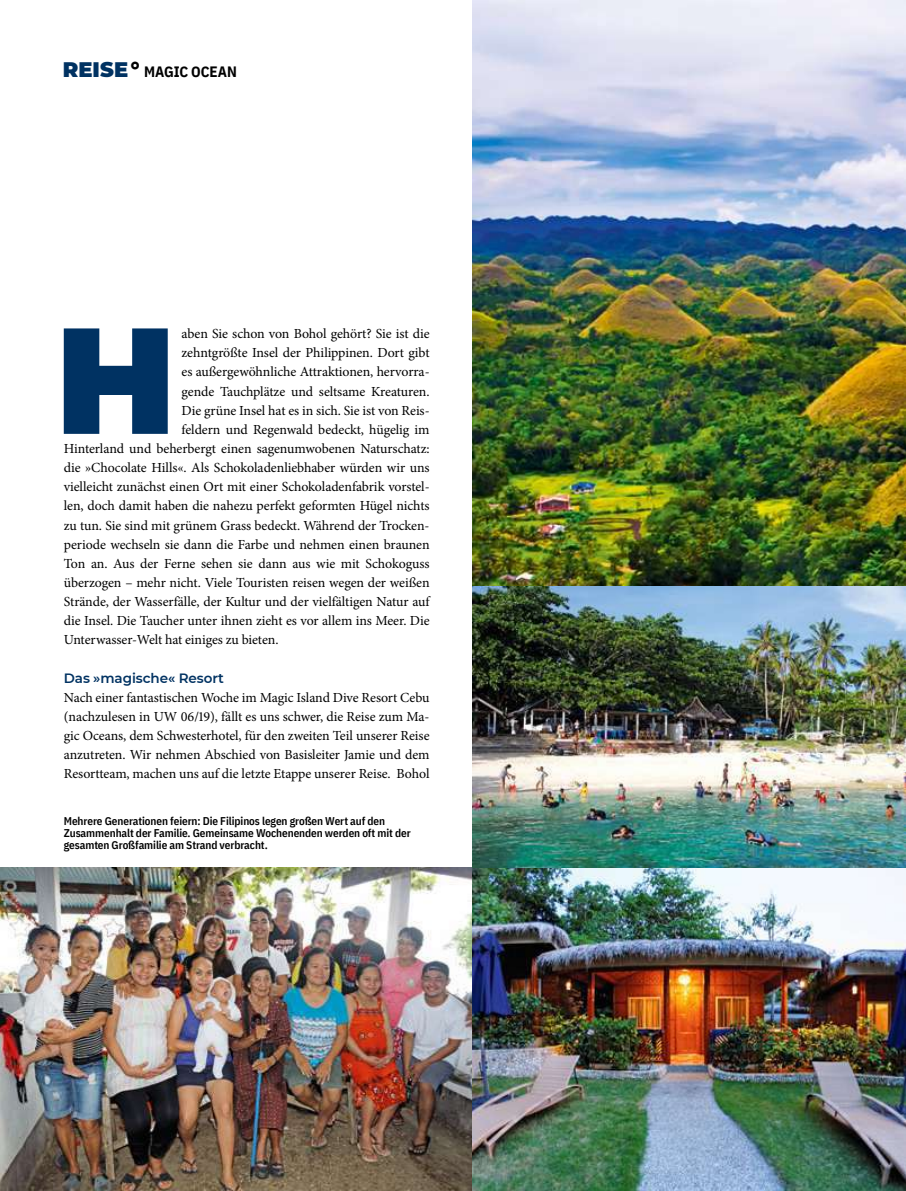
<style>
.page{position:relative;width:906px;height:1191px;background:#fff}
.page>*{position:absolute;margin:0;border:0;box-sizing:border-box;transform-origin:0 0}
.t1{font:900 150.6px "Montserrat";color:#003262}
.t2{font:700 15px "IBM Plex Sans Cond";letter-spacing:-.005em;color:#000}
.t3{font:13.8px/19.2px "Minion Pro";letter-spacing:-.005em;color:#000;text-align:justify}
.t4{font:600 13.5px "Montserrat";letter-spacing:-.005em;color:#003262}
.t5{font:600 11.25px/12px "IBM Plex Sans Cond";letter-spacing:-.005em;color:#000}
.s1{font-family:"Montserrat";font-weight:900;font-size:21px;color:#003262}
.s2{font-family:"Montserrat";font-weight:900;font-size:21px}
</style>
<div class="page">
<img style="left:0;top:867px;width:472px;height:324px">
<img style="left:472px;top:0;width:434px;height:587px">
<img style="left:472px;top:867px;width:434px;height:324px">
<img style="left:472px;top:587px;width:434px;height:280px">
<p class="t2" style="left:63px;top:61px;width:176px"><span class="s1">REISE</span> <span class="s2">°</span> MAGIC OCEAN</p>
<h1 class="t1" style="left:55px;top:288px;width:123px">H</h1>
<p class="t3" style="left:182px;top:324px;width:249px">aben Sie schon von Bohol gehört? Sie ist die</p>
<p class="t3" style="left:182px;top:343px;width:249px">zehntgrößte Insel der Philippinen. Dort gibt</p>
<p class="t3" style="left:182px;top:362px;width:249px">es außergewöhnliche Attraktionen, hervorra-</p>
<p class="t3" style="left:182px;top:381px;width:249px">gende Tauchplätze und seltsame Kreaturen.</p>
<p class="t3" style="left:182px;top:401px;width:249px">Die grüne Insel hat es in sich. Sie ist von Reis-</p>
<p class="t3" style="left:182px;top:420px;width:249px">feldern und Regenwald bedeckt, hügelig im</p>
<p class="t3" style="left:64px;top:439px;width:367px">Hinterland und beherbergt einen sagenumwobenen Naturschatz:</p>
<p class="t3" style="left:64px;top:458px;width:367px">die »Chocolate Hills«. Als Schokoladenliebhaber würden wir uns</p>
<p class="t3" style="left:64px;top:477px;width:367px">vielleicht zunächst einen Ort mit einer Schokoladenfabrik vorstel-</p>
<p class="t3" style="left:64px;top:496px;width:367px">len, doch damit haben die nahezu perfekt geformten Hügel nichts</p>
<p class="t3" style="left:64px;top:515px;width:367px">zu tun. Sie sind mit grünem Grass bedeckt. Während der Trocken-</p>
<p class="t3" style="left:64px;top:535px;width:367px">periode wechseln sie dann die Farbe und nehmen einen braunen</p>
<p class="t3" style="left:64px;top:554px;width:367px">Ton an. Aus der Ferne sehen sie dann aus wie mit Schokoguss</p>
<p class="t3" style="left:64px;top:573px;width:367px">überzogen – mehr nicht. Viele Touristen reisen wegen der weißen</p>
<p class="t3" style="left:64px;top:592px;width:367px">Strände, der Wasserfälle, der Kultur und der vielfältigen Natur auf</p>
<p class="t3" style="left:64px;top:611px;width:367px">die Insel. Die Taucher unter ihnen zieht es vor allem ins Meer. Die</p>
<p class="t3" style="left:64px;top:630px;width:216px">Unterwasser-Welt hat einiges zu bieten.</p>
<p class="t4" style="left:64px;top:669px;width:162px">Das »magische« Resort</p>
<p class="t3" style="left:64px;top:688px;width:367px">Nach einer fantastischen Woche im Magic Island Dive Resort Cebu (nachzulesen in UW 06/19), fällt es uns schwer, die Reise zum Ma&shy;gic Oceans, dem Schwesterhotel, für den zweiten Teil unserer Reise anzutreten. Wir nehmen Abschied von Basisleiter Jamie und dem Resortteam, machen uns auf die letzte Etappe unserer Reise. Bohol</p>
<p class="t5" style="left:64px;top:815px;width:348px">Mehrere Generationen feiern: Die Filipinos legen großen Wert auf den<br>Zusammenhalt der Familie. Gemeinsame Wochenenden werden oft mit der gesamten Großfamilie am Strand verbracht.</p>
</div>
